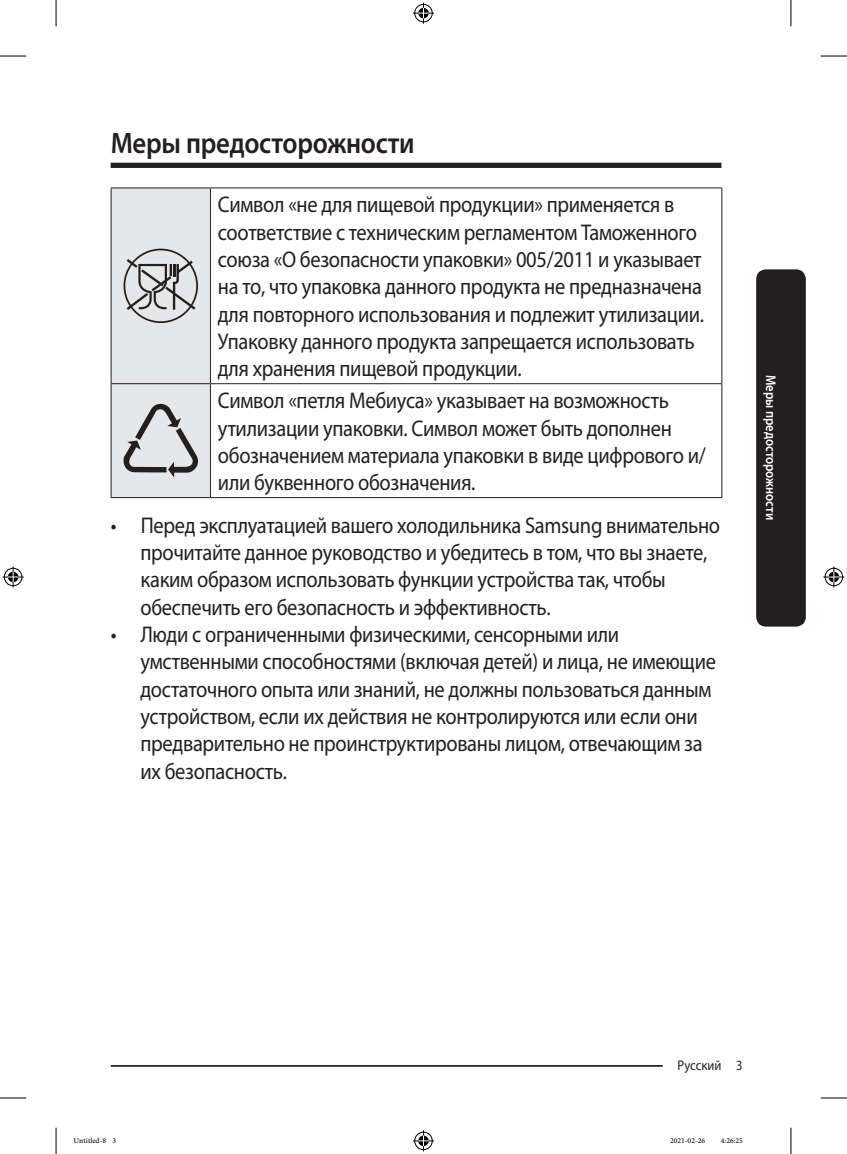
<style>
.page{position:relative;width:847px;height:1154px;background:#fff}
.page>*{position:absolute;margin:0;border:0;box-sizing:border-box;transform-origin:0 0}
.t1{font:600 29.75px "Myriad Pro";letter-spacing:-.01em;color:#231f20;scale:.9 1}
.P_Big{font:22.75px/27.3px "Myriad Pro";letter-spacing:-.015em;color:#231f20;scale:.9 1}
.Sidebar{font:600 14px "Myriad Pro";color:#fff;scale:.9 1}
.t2{font:14px "Myriad Pro";color:#231f20;scale:.9 1}
.t3{font:10.5px "Adobe Arabic";color:#000}
</style>
<div class="page">
<hr style="left:111px;top:1065px;width:610px;height:2px;background:#231f20">
<div style="left:662px;top:1055px;width:74px;height:17px;background:#fff"></div>
<div style="left:111px;top:163px;width:610px;height:5px;background:#231f20"></div>
<hr style="left:111px;top:187px;width:99px;height:1px;background:#231f20">
<hr style="left:210px;top:187px;width:512px;height:1px;background:#231f20">
<hr style="left:210px;top:188px;width:1px;height:195px;background:#231f20">
<hr style="left:721px;top:188px;width:1px;height:195px;background:#231f20">
<hr style="left:210px;top:383px;width:512px;height:1px;background:#231f20">
<hr style="left:210px;top:384px;width:1px;height:113px;background:#231f20">
<hr style="left:721px;top:384px;width:1px;height:113px;background:#231f20">
<hr style="left:111px;top:497px;width:99px;height:1px;background:#231f20">
<hr style="left:210px;top:497px;width:512px;height:1px;background:#231f20">
<svg style="left:111px;top:188px;width:99px;height:309px;background:#d4d5d7"></svg>
<div style="left:755px;top:269px;width:50px;height:357px;background:#231f20;border-radius:10px"></div>
<svg style="left:0;top:56px;width:26px;height:1px"></svg>
<svg style="left:820px;top:56px;width:26px;height:1px"></svg>
<svg style="left:0;top:1097px;width:26px;height:1px"></svg>
<svg style="left:820px;top:1097px;width:26px;height:1px"></svg>
<svg style="left:56px;top:0;width:1px;height:26px"></svg>
<svg style="left:56px;top:1128px;width:1px;height:26px"></svg>
<svg style="left:790px;top:0;width:1px;height:26px"></svg>
<svg style="left:790px;top:1128px;width:1px;height:26px"></svg>
<svg style="left:413px;top:3px;width:21px;height:21px"></svg>
<svg style="left:413px;top:1130px;width:21px;height:21px"></svg>
<svg style="left:3px;top:566px;width:21px;height:21px"></svg>
<svg style="left:823px;top:566px;width:21px;height:21px"></svg>
<h1 class="t1" style="left:111px;top:126px;width:339px">Меры предосторожности</h1>
<p class="P_Big" style="left:218px;top:192px;width:541px">Символ «не для пищевой продукции» применяется в соответствие с техническим регламентом Таможенного союза «О безопасности упаковки» 005/2011 и указывает на то, что упаковка данного продукта не предназначена для повторного использования и подлежит утилизации.<br>Упаковку данного продукта запрещается использовать для хранения пищевой продукции.</p>
<p class="P_Big" style="left:218px;top:387px;width:543px">Символ «петля Мебиуса» указывает на возможность утилизации упаковки. Символ может быть дополнен обозначением материала упаковки в виде цифрового и/ или буквенного обозначения.</p>
<p class="P_Big" style="left:140px;top:512px;width:645px;text-indent:-30px">• Перед эксплуатацией вашего холодильника Samsung внимательно прочитайте данное руководство и убедитесь в том, что вы знаете, каким образом использовать функции устройства так, чтобы обеспечить его безопасность и эффективность.</p>
<p class="P_Big" style="left:140px;top:621px;width:640px;text-indent:-30px">• Люди с ограниченными физическими, сенсорными или умственными способностями (включая детей) и лица, не имеющие достаточного опыта или знаний, не должны пользоваться данным устройством, если их действия не контролируются или если они предварительно не проинструктированы лицом, отвечающим за их безопасность.</p>
<p class="Sidebar" style="left:778px;top:375px;width:163px;rotate:90deg">Меры предосторожности</p>
<p class="t2" style="left:677px;top:1057px;width:74px">Русский 3</p>
<p class="t3" style="left:74px;top:1133px;width:44px">Untitled-8 3</p>
<p class="t3" style="left:669px;top:1133px;width:37px">2021-02-26</p>
<p class="t3" style="left:720px;top:1133px;width:24px">4:26:25</p>
</div>
